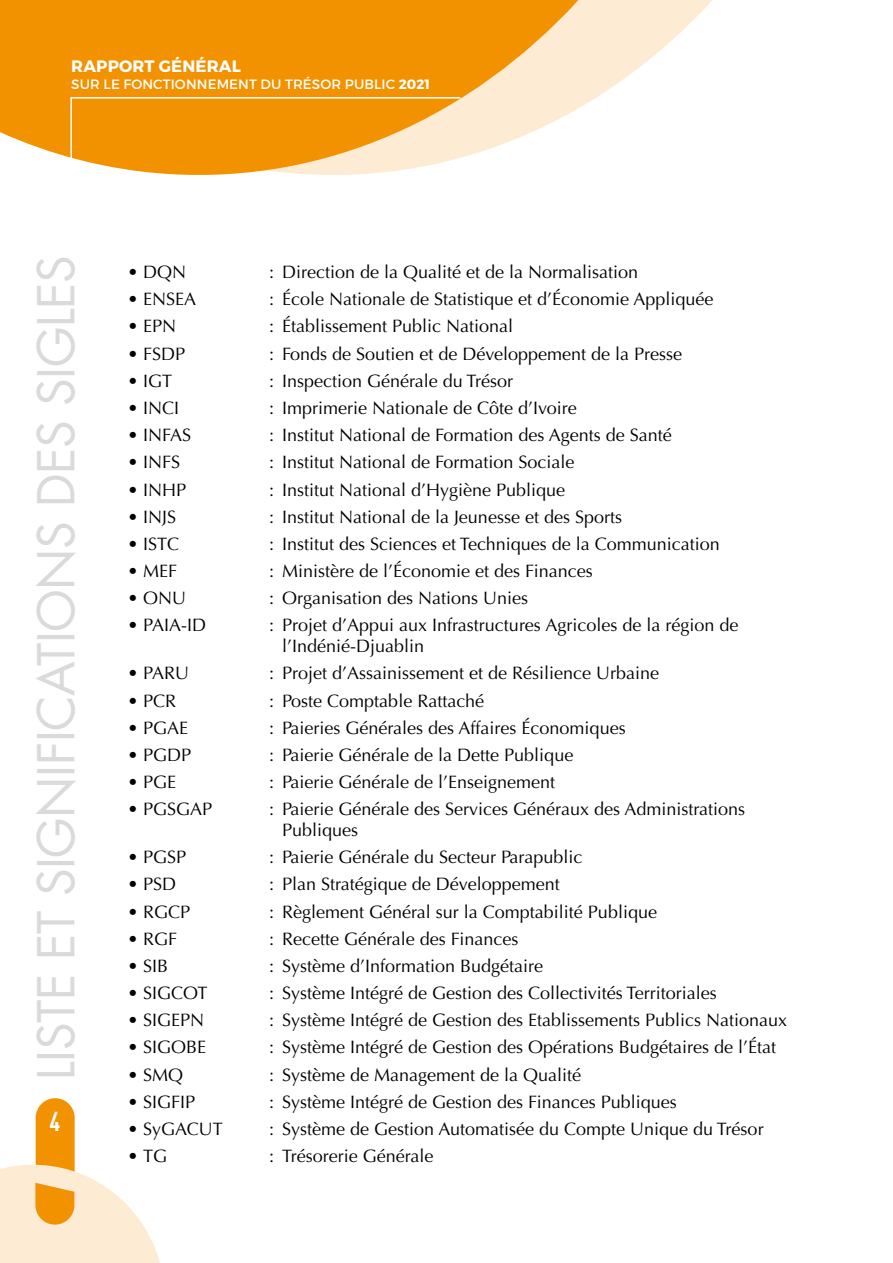
<style>
.page{position:relative;width:893px;height:1263px;background:#fff}
.page>*{position:absolute;margin:0;border:0;box-sizing:border-box;transform-origin:0 0}
.t1{font:49.5px "Futura";letter-spacing:-.01em;color:#dadada}
.t2{font:700 condensed 27px "DIN Pro";color:#fff}
.t3{font:18px/20.7px "Optima";color:#000}
.t4{font:700 16.5px "Montserrat";letter-spacing:.01em;color:#fff}
.t5{font:13.5px "Montserrat";letter-spacing:.01em;color:#fff}
.s1{font-weight:700}
</style>
<div class="page">
<svg style="left:597px;top:0;width:115px;height:97px;fill:#feebd3"></svg>
<svg style="left:0;top:1098px;width:160px;height:165px"></svg>
<svg style="left:0;top:0;width:597px;height:175px;background:#f6ae42"></svg>
<svg style="left:70px;top:96px;width:392px;height:65px;background:#f5a227"></svg>
<p class="t4" style="left:71px;top:56px;width:171px">RAPPORT GÉNÉRAL</p>
<p class="t5" style="left:71px;top:75px;width:360px">SUR LE FONCTIONNEMENT DU TRÉSOR PUBLIC <span class="s1">2021</span></p>
<h1 class="t1" style="left:22px;top:1080px;width:826px;rotate:-90deg">LISTE ET SIGNIFICATIONS DES SIGLES</h1>
<h2 class="t2" style="left:49px;top:1101px;width:12px">4</h2>
<p class="t3" style="left:128px;top:262px;width:60px">• DQN</p>
<p class="t3" style="left:269px;top:262px;width:370px">: Direction de la Qualité et de la Normalisation</p>
<p class="t3" style="left:128px;top:289px;width:70px">• ENSEA</p>
<p class="t3" style="left:269px;top:289px;width:446px">: École Nationale de Statistique et d’Économie Appliquée</p>
<p class="t3" style="left:128px;top:316px;width:50px">• EPN</p>
<p class="t3" style="left:269px;top:316px;width:245px">: Établissement Public National</p>
<p class="t3" style="left:128px;top:343px;width:59px">• FSDP</p>
<p class="t3" style="left:269px;top:343px;width:414px">: Fonds de Soutien et de Développement de la Presse</p>
<p class="t3" style="left:128px;top:371px;width:46px">• IGT</p>
<p class="t3" style="left:269px;top:371px;width:245px">: Inspection Générale du Trésor</p>
<p class="t3" style="left:128px;top:398px;width:53px">• INCI</p>
<p class="t3" style="left:269px;top:398px;width:309px">: Imprimerie Nationale de Côte d’Ivoire</p>
<p class="t3" style="left:128px;top:425px;width:65px">• INFAS</p>
<p class="t3" style="left:269px;top:425px;width:404px">: Institut National de Formation des Agents de Santé</p>
<p class="t3" style="left:128px;top:452px;width:54px">• INFS</p>
<p class="t3" style="left:269px;top:452px;width:307px">: Institut National de Formation Sociale</p>
<p class="t3" style="left:128px;top:479px;width:60px">• INHP</p>
<p class="t3" style="left:269px;top:479px;width:297px">: Institut National d’Hygiène Publique</p>
<p class="t3" style="left:128px;top:506px;width:50px">• INJS</p>
<p class="t3" style="left:269px;top:506px;width:354px">: Institut National de la Jeunesse et des Sports</p>
<p class="t3" style="left:128px;top:534px;width:53px">• ISTC</p>
<p class="t3" style="left:269px;top:534px;width:452px">: Institut des Sciences et Techniques de la Communication</p>
<p class="t3" style="left:128px;top:561px;width:51px">• MEF</p>
<p class="t3" style="left:269px;top:561px;width:325px">: Ministère de l’Économie et des Finances</p>
<p class="t3" style="left:128px;top:588px;width:60px">• ONU</p>
<p class="t3" style="left:269px;top:588px;width:260px">: Organisation des Nations Unies</p>
<p class="t3" style="left:128px;top:615px;width:80px">• PAIA-ID</p>
<p class="t3" style="left:282px;top:615px;width:458px;text-indent:-13px">: Projet d’Appui aux Infrastructures Agricoles de la région de l’Indénié-Djuablin</p>
<p class="t3" style="left:128px;top:663px;width:63px">• PARU</p>
<p class="t3" style="left:269px;top:663px;width:391px">: Projet d’Assainissement et de Résilience Urbaine</p>
<p class="t3" style="left:128px;top:690px;width:50px">• PCR</p>
<p class="t3" style="left:269px;top:690px;width:216px">: Poste Comptable Rattaché</p>
<p class="t3" style="left:128px;top:717px;width:62px">• PGAE</p>
<p class="t3" style="left:269px;top:717px;width:358px">: Paieries Générales des Affaires Économiques</p>
<p class="t3" style="left:128px;top:745px;width:65px">• PGDP</p>
<p class="t3" style="left:269px;top:745px;width:306px">: Paierie Générale de la Dette Publique</p>
<p class="t3" style="left:128px;top:772px;width:50px">• PGE</p>
<p class="t3" style="left:269px;top:772px;width:287px">: Paierie Générale de l’Enseignement</p>
<p class="t3" style="left:128px;top:799px;width:86px">• PGSGAP</p>
<p class="t3" style="left:282px;top:799px;width:465px;text-indent:-13px">: Paierie Générale des Services Généraux des Administrations<br>Publiques</p>
<p class="t3" style="left:128px;top:847px;width:60px">• PGSP</p>
<p class="t3" style="left:269px;top:847px;width:315px">: Paierie Générale du Secteur Parapublic</p>
<p class="t3" style="left:128px;top:874px;width:50px">• PSD</p>
<p class="t3" style="left:269px;top:874px;width:292px">: Plan Stratégique de Développement</p>
<p class="t3" style="left:128px;top:901px;width:64px">• RGCP</p>
<p class="t3" style="left:269px;top:901px;width:389px">: Règlement Général sur la Comptabilité Publique</p>
<p class="t3" style="left:128px;top:928px;width:51px">• RGF</p>
<p class="t3" style="left:269px;top:928px;width:251px">: Recette Générale des Finances</p>
<p class="t3" style="left:128px;top:956px;width:42px">• SIB</p>
<p class="t3" style="left:269px;top:956px;width:275px">: Système d’Information Budgétaire</p>
<p class="t3" style="left:128px;top:983px;width:82px">• SIGCOT</p>
<p class="t3" style="left:269px;top:983px;width:449px">: Système Intégré de Gestion des Collectivités Territoriales</p>
<p class="t3" style="left:128px;top:1010px;width:78px">• SIGEPN</p>
<p class="t3" style="left:269px;top:1010px;width:519px">: Système Intégré de Gestion des Etablissements Publics Nationaux</p>
<p class="t3" style="left:128px;top:1037px;width:80px">• SIGOBE</p>
<p class="t3" style="left:269px;top:1037px;width:508px">: Système Intégré de Gestion des Opérations Budgétaires de l’État</p>
<p class="t3" style="left:128px;top:1064px;width:57px">• SMQ</p>
<p class="t3" style="left:269px;top:1064px;width:313px">: Système de Management de la Qualité</p>
<p class="t3" style="left:128px;top:1091px;width:69px">• SIGFIP</p>
<p class="t3" style="left:269px;top:1091px;width:409px">: Système Intégré de Gestion des Finances Publiques</p>
<p class="t3" style="left:128px;top:1119px;width:97px">• SyGACUT</p>
<p class="t3" style="left:269px;top:1119px;width:496px">: Système de Gestion Automatisée du Compte Unique du Trésor</p>
<p class="t3" style="left:128px;top:1146px;width:41px">• TG</p>
<p class="t3" style="left:269px;top:1146px;width:166px">: Trésorerie Générale</p>
</div>
